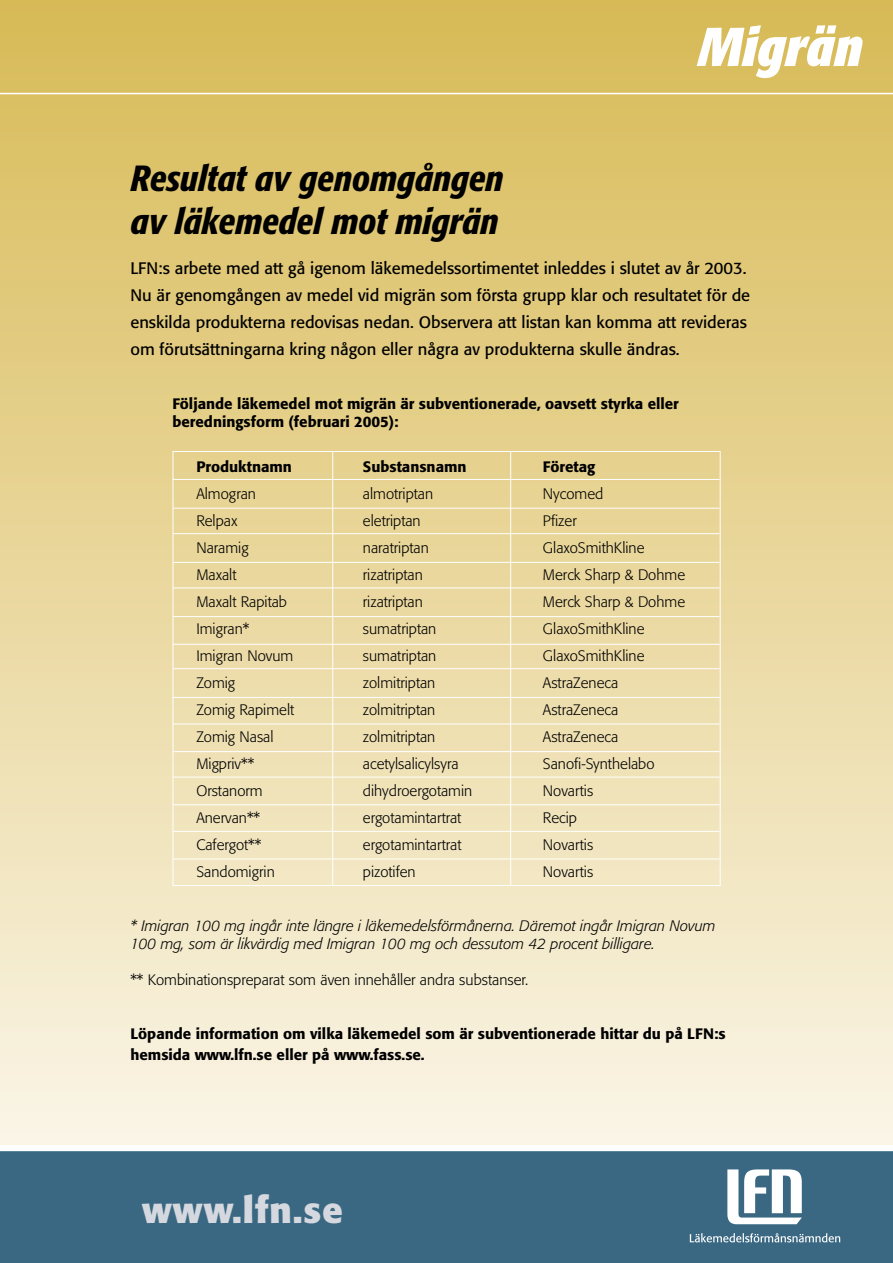
<style>
.page{position:relative;width:893px;height:1263px;background:#fff}
.page>*{position:absolute;margin:0;border:0;box-sizing:border-box;transform-origin:0 0}
.t1{font:italic 700 condensed 54px "Formata";color:#fff}
.t2{font:italic 500 condensed 36px/43.2px "Formata";color:#000}
.t3{font:700 36px "Formata";letter-spacing:.025em;color:#d5d9df}
.t4{font:16.5px/27px "Formata";color:#000}
.t5{font:300 15px "Formata";color:#000}
.t6{font:500 15px/18px "Formata";color:#000}
.t7{font:italic 300 15px/18px "Formata";color:#000}
</style>
<div class="page">
<div style="left:0;top:0;width:893px;height:1263px;background:linear-gradient(to bottom,#d8ba56,#fefbf5)"></div>
<div style="left:0;top:1149px;width:893px;height:114px;background:#3a6882"></div>
<div style="left:0;top:1145px;width:893px;height:6px;background:#fff"></div>
<hr style="left:173px;top:479px;width:546px;height:1px;background:#fff">
<hr style="left:173px;top:508px;width:546px;height:1px;background:#fff">
<hr style="left:173px;top:533px;width:546px;height:1px;background:#fff">
<hr style="left:173px;top:562px;width:546px;height:1px;background:#fff">
<hr style="left:173px;top:587px;width:546px;height:1px;background:#fff">
<hr style="left:173px;top:616px;width:546px;height:1px;background:#fff">
<hr style="left:173px;top:644px;width:546px;height:1px;background:#fff">
<hr style="left:173px;top:668px;width:546px;height:1px;background:#fff">
<hr style="left:173px;top:697px;width:546px;height:1px;background:#fff">
<hr style="left:173px;top:724px;width:546px;height:1px;background:#fff">
<hr style="left:173px;top:751px;width:546px;height:1px;background:#fff">
<hr style="left:173px;top:777px;width:546px;height:1px;background:#fff">
<hr style="left:173px;top:804px;width:546px;height:1px;background:#fff">
<hr style="left:173px;top:831px;width:546px;height:1px;background:#fff">
<hr style="left:173px;top:859px;width:546px;height:1px;background:#fff">
<hr style="left:0;top:93px;width:893px;height:1px;background:#fff">
<hr style="left:332px;top:452px;width:1px;height:433px;background:#fff">
<hr style="left:510px;top:451px;width:1px;height:435px;background:#fff">
<svg style="left:690px;top:1233px;width:150px;height:9px"></svg>
<svg style="left:727px;top:1169px;width:75px;height:55px"></svg>
<h1 class="t1" style="left:697px;top:13px;width:166px">Migrän</h1>
<h2 class="t2" style="left:130px;top:156px;width:374px">Resultat av genomgången av läkemedel mot migrän</h2>
<p class="t4" style="left:130px;top:254px;width:621px">LFN:s arbete med att gå igenom läkemedelssortimentet inleddes i slutet av år 2003.<br>Nu är genomgången av medel vid migrän som första grupp klar och resultatet för de enskilda produkterna redovisas nedan. Observera att listan kan komma att revideras om förutsättningarna kring någon eller några av produkterna skulle ändras.</p>
<h2 class="t6" style="left:172px;top:394px;width:508px">Följande läkemedel mot migrän är subventionerade, oavsett styrka eller beredningsform (februari 2005):</h2>
<p class="t6" style="left:196px;top:457px;width:97px">Produktnamn</p>
<p class="t6" style="left:363px;top:457px;width:105px">Substansnamn</p>
<p class="t6" style="left:543px;top:457px;width:54px">Företag</p>
<p class="t5" style="left:196px;top:484px;width:61px">Almogran</p>
<p class="t5" style="left:363px;top:484px;width:72px">almotriptan</p>
<p class="t5" style="left:543px;top:484px;width:62px">Nycomed</p>
<p class="t5" style="left:196px;top:511px;width:42px">Relpax</p>
<p class="t5" style="left:363px;top:511px;width:59px">eletriptan</p>
<p class="t5" style="left:543px;top:511px;width:35px">Pfizer</p>
<p class="t5" style="left:196px;top:538px;width:54px">Naramig</p>
<p class="t5" style="left:363px;top:538px;width:67px">naratriptan</p>
<p class="t5" style="left:543px;top:538px;width:103px">GlaxoSmithKline</p>
<p class="t5" style="left:196px;top:565px;width:42px">Maxalt</p>
<p class="t5" style="left:363px;top:565px;width:62px">rizatriptan</p>
<p class="t5" style="left:543px;top:565px;width:144px">Merck Sharp &amp; Dohme</p>
<p class="t5" style="left:196px;top:592px;width:92px">Maxalt Rapitab</p>
<p class="t5" style="left:363px;top:592px;width:62px">rizatriptan</p>
<p class="t5" style="left:543px;top:592px;width:144px">Merck Sharp &amp; Dohme</p>
<p class="t5" style="left:196px;top:619px;width:55px">Imigran*</p>
<p class="t5" style="left:363px;top:619px;width:75px">sumatriptan</p>
<p class="t5" style="left:543px;top:619px;width:103px">GlaxoSmithKline</p>
<p class="t5" style="left:196px;top:646px;width:98px">Imigran Novum</p>
<p class="t5" style="left:363px;top:646px;width:75px">sumatriptan</p>
<p class="t5" style="left:543px;top:646px;width:103px">GlaxoSmithKline</p>
<p class="t5" style="left:196px;top:673px;width:40px">Zomig</p>
<p class="t5" style="left:363px;top:673px;width:74px">zolmitriptan</p>
<p class="t5" style="left:543px;top:673px;width:77px">AstraZeneca</p>
<p class="t5" style="left:196px;top:700px;width:99px">Zomig Rapimelt</p>
<p class="t5" style="left:363px;top:700px;width:74px">zolmitriptan</p>
<p class="t5" style="left:543px;top:700px;width:77px">AstraZeneca</p>
<p class="t5" style="left:196px;top:727px;width:79px">Zomig Nasal</p>
<p class="t5" style="left:363px;top:727px;width:74px">zolmitriptan</p>
<p class="t5" style="left:543px;top:727px;width:77px">AstraZeneca</p>
<p class="t5" style="left:196px;top:754px;width:59px">Migpriv**</p>
<p class="t5" style="left:363px;top:754px;width:97px">acetylsalicylsyra</p>
<p class="t5" style="left:543px;top:754px;width:113px">Sanofi-Synthelabo</p>
<p class="t5" style="left:196px;top:781px;width:68px">Orstanorm</p>
<p class="t5" style="left:363px;top:781px;width:111px">dihydroergotamin</p>
<p class="t5" style="left:543px;top:781px;width:52px">Novartis</p>
<p class="t5" style="left:196px;top:808px;width:65px">Anervan**</p>
<p class="t5" style="left:363px;top:808px;width:100px">ergotamintartrat</p>
<p class="t5" style="left:543px;top:808px;width:36px">Recip</p>
<p class="t5" style="left:196px;top:835px;width:67px">Cafergot**</p>
<p class="t5" style="left:363px;top:835px;width:100px">ergotamintartrat</p>
<p class="t5" style="left:543px;top:835px;width:52px">Novartis</p>
<p class="t5" style="left:196px;top:862px;width:80px">Sandomigrin</p>
<p class="t5" style="left:363px;top:862px;width:54px">pizotifen</p>
<p class="t5" style="left:543px;top:862px;width:52px">Novartis</p>
<p class="t7" style="left:130px;top:916px;width:587px">* Imigran 100 mg ingår inte längre i läkemedelsförmånerna. Däremot ingår Imigran Novum<br>100 mg, som är likvärdig med Imigran 100 mg och dessutom 42 procent billigare.</p>
<p class="t5" style="left:130px;top:970px;width:399px">** Kombinationspreparat som även innehåller andra substanser.</p>
<h3 class="t6" style="left:130px;top:1022px;width:597px;line-height:21.6px">Löpande information om vilka läkemedel som är subventionerade hittar du på LFN:s hemsida www.lfn.se eller på www.fass.se.</h3>
<h2 class="t3" style="left:142px;top:1188px;width:202px">www.lfn.se</h2>
</div>
